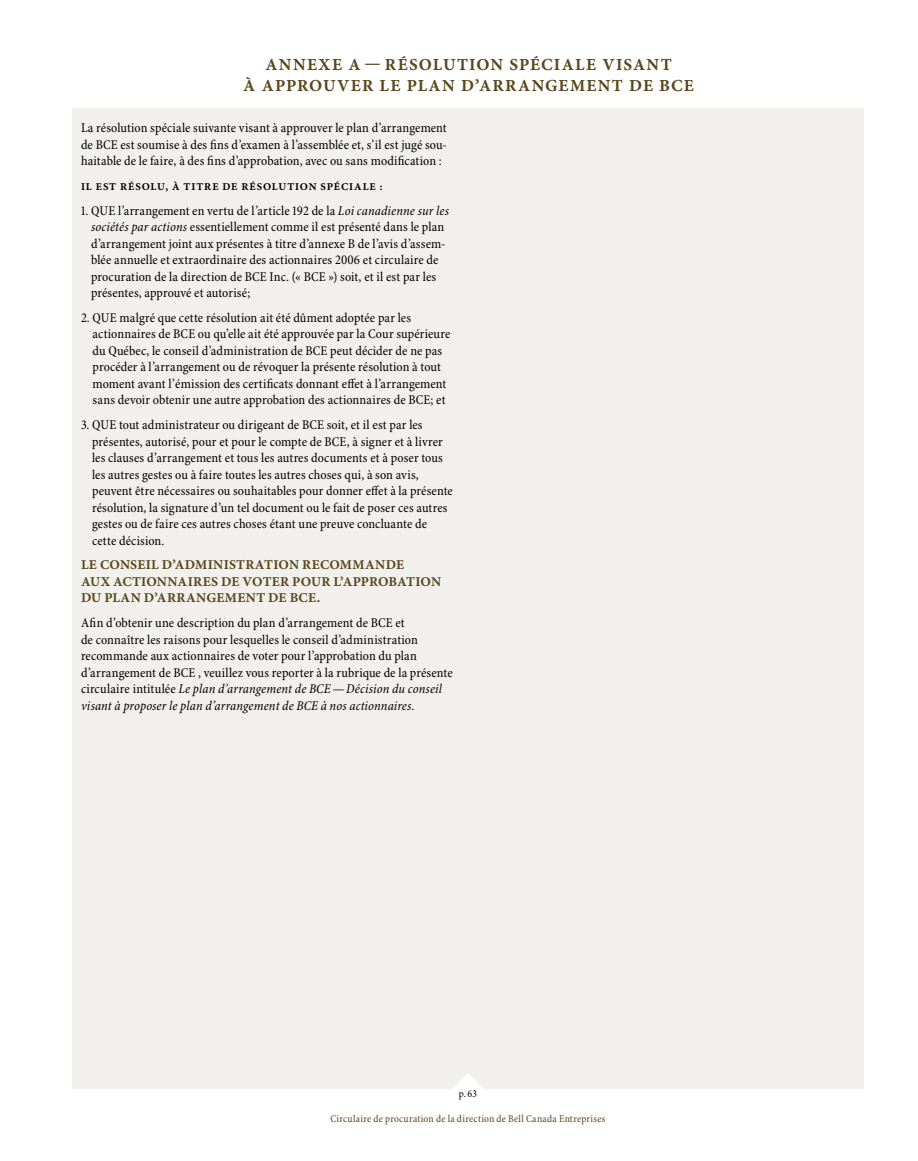
<style>
.page{position:relative;width:918px;height:1161px;background:#fff}
.page>*{position:absolute;margin:0;border:0;box-sizing:border-box;transform-origin:0 0}
.t1{font:16.8px "Minion Pro Bold Capt";color:#5a471c}
.t2{font:condensed 13.5px/16.5px "Minion Pro";letter-spacing:.005em;color:#000}
.t3{font:13.5px/16.5px "Minion Pro Bold Capt";letter-spacing:.02em;color:#5a471c}
.t4{font:condensed 10.5px "Minion Pro";letter-spacing:.025em;color:#5a471c}
.t5{font:10.5px "Minion Pro Bold Capt";letter-spacing:.085em;color:#000}
.t6{font:condensed 10.5px "Minion Pro";color:#000}
.s1{font-style:italic}
</style>
<div class="page">
<div style="left:72px;top:108px;width:792px;height:981px;background:#f2f0ed"></div>
<svg style="left:453px;top:1074px;width:30px;height:15px"></svg>
<p class="t1" style="left:265px;top:54px;width:28px">ANNEXE</p>
<p class="t1" style="left:348px;top:54px;width:63px">A—RÉSOLUTION</p>
<p class="t1" style="left:510px;top:54px;width:12px">SPÉCIALE</p>
<p class="t1" style="left:602px;top:54px;width:13px">VISANT</p>
<p class="t1" style="left:243px;top:75px;width:32px">À APPROUVER</p>
<p class="t1" style="left:380px;top:75px;width:40px">LE PLAN</p>
<p class="t1" style="left:461px;top:75px;width:32px">D’ARRANGEMENT</p>
<p class="t1" style="left:629px;top:75px;width:43px">DE BCE</p>
<p class="t2" style="left:81px;top:120px;width:367px;text-align:justify">La résolution spéciale suivante visant à approuver le plan d’arrangement de BCE est soumise à des fins d’examen à l’assemblée et, s’il est jugé sou&shy;haitable de le faire, à des fins d’approbation, avec ou sans modification :</p>
<p class="t5" style="left:81px;top:180px;width:303px">IL EST RÉSOLU, À TITRE DE RÉSOLUTION SPÉCIALE :</p>
<p class="t2" style="left:91px;top:202px;width:359px;text-indent:-10px">1. QUE l’arrangement en vertu de l’article 192 de la <span class="s1">Loi canadienne sur les sociétés par actions</span> essentiellement comme il est présenté dans le plan d’arrangement joint aux présentes à titre d’annexe B de l’avis d’assem&shy;blée annuelle et extraordinaire des actionnaires 2006 et circulaire de procuration de la direction de BCE Inc. (« BCE ») soit, et il est par les présentes, approuvé et autorisé;</p>
<p class="t2" style="left:93px;top:310px;width:359px;text-indent:-12px">2. QUE malgré que cette résolution ait été dûment adoptée par les actionnaires de BCE ou qu’elle ait été approuvée par la Cour supérieure du Québec, le conseil d’administration de BCE peut décider de ne pas procéder à l’arrangement ou de révoquer la présente résolution à tout moment avant l’émission des certificats donnant effet à l’arrangement sans devoir obtenir une autre approbation des actionnaires de BCE; et</p>
<p class="t2" style="left:92px;top:417px;width:362px;text-indent:-11px">3. QUE tout administrateur ou dirigeant de BCE soit, et il est par les présentes, autorisé, pour et pour le compte de BCE, à signer et à livrer les clauses d’arrangement et tous les autres documents et à poser tous les autres gestes ou à faire toutes les autres choses qui, à son avis, peuvent être nécessaires ou souhaitables pour donner effet à la présente résolution, la signature d’un tel document ou le fait de poser ces autres gestes ou de faire ces autres choses étant une preuve concluante de cette décision.</p>
<p class="t3" style="left:81px;top:557px;width:362px">LE CONSEIL D’ADMINISTRATION RECOMMANDE<br>AUX ACTIONNAIRES DE VOTER POUR L’APPROBATION<br>DU PLAN D’ARRANGEMENT DE BCE.</p>
<p class="t2" style="left:81px;top:615px;width:373px">Afin d’obtenir une description du plan d’arrangement de BCE et<br>de connaître les raisons pour lesquelles le conseil d’administration recommande aux actionnaires de voter pour l’approbation du plan d’arrangement de BCE , veuillez vous reporter à la rubrique de la présente circulaire intitulée <span class="s1">Le plan d’arrangement de BCE—Décision du conseil visant à proposer le plan d’arrangement de BCE à nos actionnaires</span>.</p>
<p class="t6" style="left:459px;top:1088px;width:20px">p. 63</p>
<p class="t4" style="left:330px;top:1112px;width:277px">Circulaire de procuration de la direction de Bell Canada Entreprises</p>
</div>
